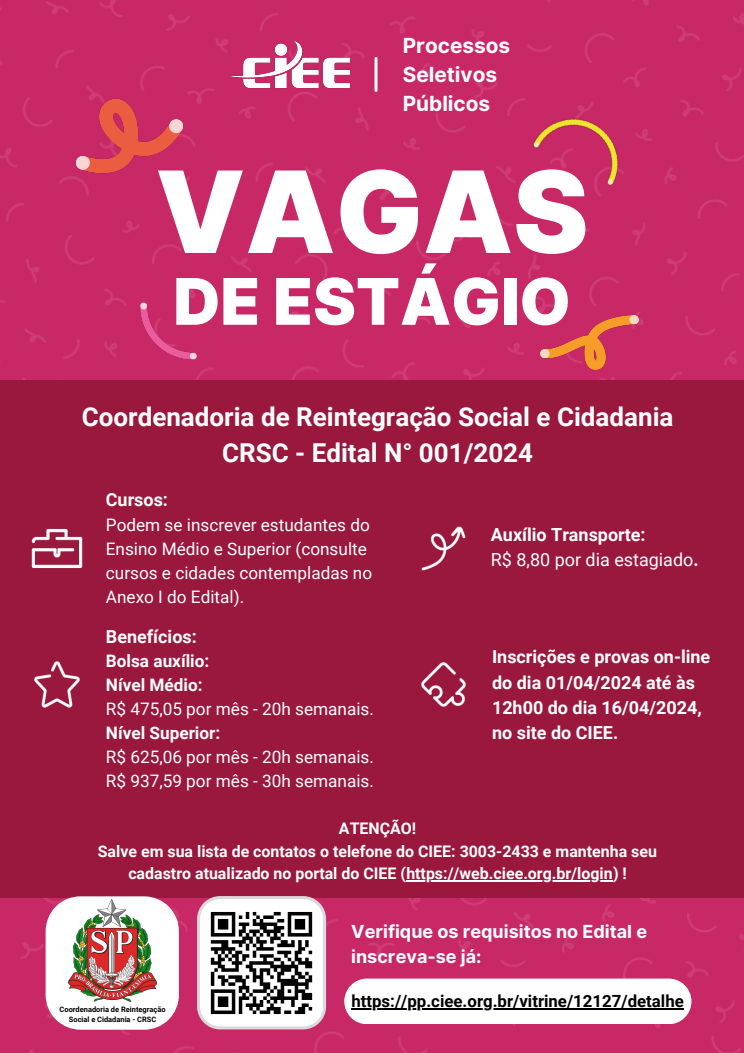
<style>
.page{position:relative;width:744px;height:1053px;background:#fff}
.page>*{position:absolute;margin:0;border:0;box-sizing:border-box;transform-origin:0 0}
.t1{font:900 113.28px "Inter";color:#fff}
.t2{font:900 64.24px "Inter";color:#fff}
.t3{font:700 26px/36.3px "Roboto";color:#fff;text-align:center}
.t4{font:700 20.8px/29.1px "Inter";color:#fff}
.t5{font:700 18px/25.2px "Roboto";color:#fff}
.t6{font:700 18px/25.2px "Inter";color:#fff}
.t7{font:18px/25.2px "Roboto";color:#fff}
.t8{font:17.2px/24px "Roboto";color:#fff}
.t9{font:700 16.8px "Roboto";color:#000}
.t10{font:700 15.96px/22.4px "Roboto";color:#fff;text-align:center}
.t11{font:700 7.44px/10.4px "Roboto";color:#000;text-align:center}
.s1{font-weight:700}
</style>
<div class="page">
<div style="left:0;top:0;width:744px;height:1052px;background:#c92866"></div>
<div style="left:0;top:380px;width:744px;height:517px;background:#9a173d"></div>
<svg style="left:46px;top:896px;width:133px;height:133px"></svg>
<div style="left:344px;top:978px;width:347px;height:46px;background:#fff;border-radius:23px"></div>
<hr style="left:351px;top:1007px;width:333px;height:2px;background:#000">
<img style="left:539px;top:305px;width:101px;height:69px">
<img style="left:525px;top:103px;width:105px;height:102px">
<img style="left:74px;top:92px;width:110px;height:88px">
<img style="left:138px;top:299px;width:60px;height:62px">
<img style="left:229px;top:39px;width:120px;height:53px">
<hr style="left:375px;top:58px;width:3px;height:32px;background:#fff">
<svg style="left:197px;top:896px;width:129px;height:133px"></svg>
<img style="left:31px;top:528px;width:52px;height:41px">
<img style="left:34px;top:661px;width:46px;height:47px">
<img style="left:421px;top:526px;width:45px;height:45px">
<img style="left:421px;top:662px;width:45px;height:45px">
<img style="left:69px;top:899px;width:87px;height:102px">
<hr style="left:406px;top:880px;width:207px;height:1px;background:#fff">
<p class="t4" style="left:403px;top:31px;width:109px">Processos<br>Seletivos<br>Públicos</p>
<p class="t1" style="left:155px;top:143px;width:435px">VAGAS</p>
<h6 class="t2" style="left:173px;top:262px;width:399px">DE ESTÁGIO</h6>
<p class="t3" style="left:82px;top:399px;width:593px">Coordenadoria de Reintegração Social e Cidadania<br>CRSC - Edital N° 001/2024</p>
<p class="t5" style="left:106px;top:487px;width:64px">Cursos:</p>
<p class="t8" style="left:106px;top:513px;width:268px">Podem se inscrever estudantes do<br>Ensino Médio e Superior (consulte cursos e cidades contempladas no<br>Anexo I do Edital).</p>
<p class="t5" style="left:106px;top:624px;width:93px">Benefícios:</p>
<p class="t8" style="left:106px;top:649px;width:270px"><span class="s1">Bolsa auxílio:<br>Nível Médio:<br></span>R$ 475,05 por mês - 20h semanais.<br><span class="s1">Nível Superior:<br></span>R$ 625,06 por mês - 20h semanais.<br>R$ 937,59 por mês - 30h semanais.</p>
<h5 class="t7" style="left:491px;top:522px;width:210px"><span class="s1">Auxílio Transporte:<br></span>R$ 8,80 por dia estagiado<span class="s1">.</span></h5>
<h5 class="t5" style="left:492px;top:644px;width:220px">Inscrições e provas on-line do dia 01/04/2024 até às<br>12h00 do dia 16/04/2024, no site do CIEE.</h5>
<h5 class="t10" style="left:339px;top:817px;width:79px">ATENÇÃO!</h5>
<p class="t10" style="left:98px;top:840px;width:561px">Salve em sua lista de contatos o telefone do CIEE: 3003-2433 e mantenha seu cadastro atualizado no portal do CIEE (https://web.ciee.org.br/login) !</p>
<p class="t11" style="left:60px;top:1004px;width:108px">Coordenadoria de Reintegração<br>Social e Cidadania - CRSC</p>
<p class="t6" style="left:351px;top:918px;width:297px">Verifique os requisitos no Edital e inscreva-se já:</p>
<p class="t9" style="left:351px;top:991px;width:334px">https://pp.ciee.org.br/vitrine/12127/detalhe</p>
</div>
